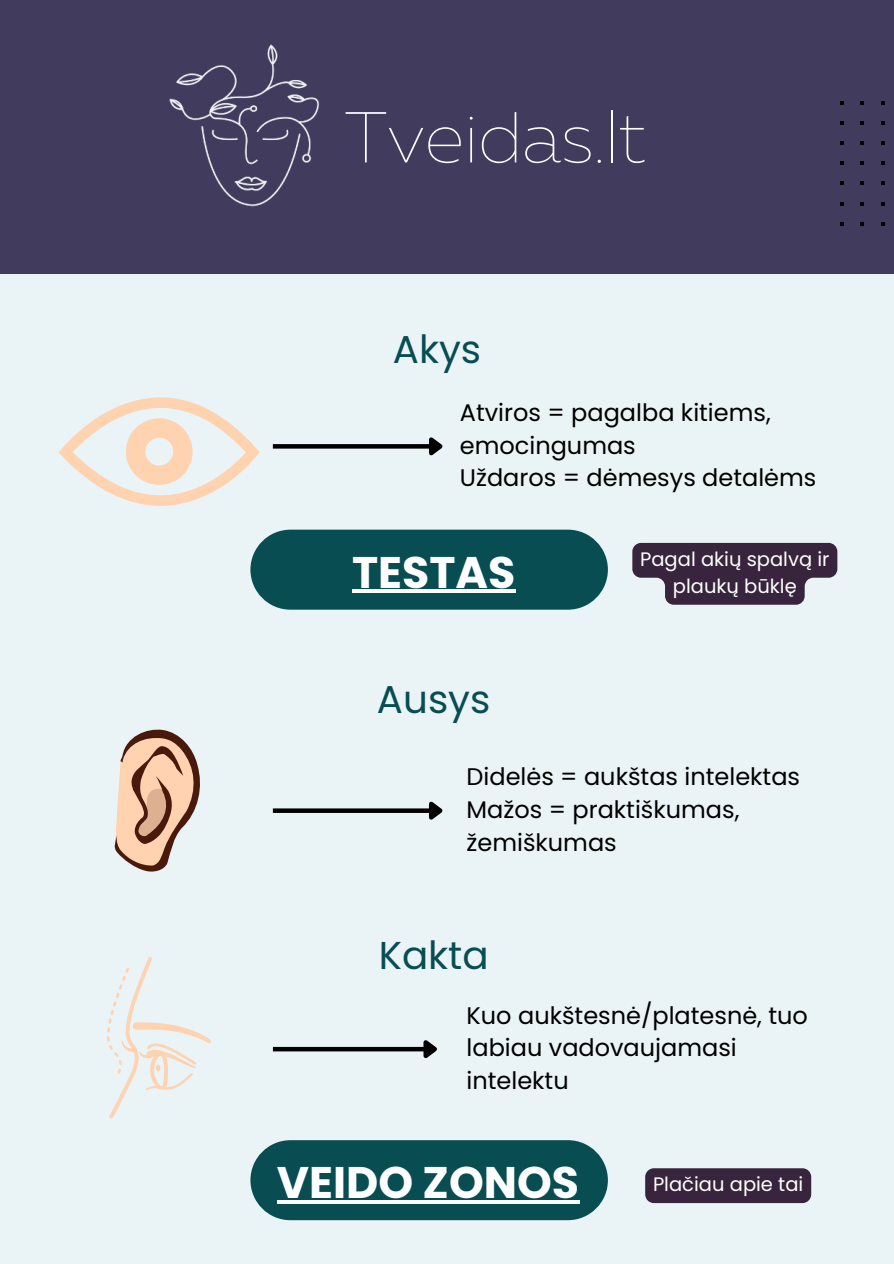
<style>
.page{position:relative;width:894px;height:1264px;background:#fff}
.page>*{position:absolute;margin:0;border:0;box-sizing:border-box;transform-origin:0 0}
.t1{font:100 71.85px "Muller";color:#fff}
.t2{font:700 44.25px "Poppins";color:#fff}
.t3{font:38.85px "Poppins";color:#074d52}
.t4{font:24px/32.7px "Poppins";color:#000}
.t5{font:19.5px/27px "Poppins";color:#fff;text-align:center}
</style>
<div class="page">
<div style="left:0;top:0;width:893px;height:1263px;background:#eaf3f6"></div>
<div style="left:0;top:0;width:893px;height:274px;background:#413c5e"></div>
<img style="left:169px;top:44px;width:150px;height:163px">
<div style="left:273px;top:1046px;width:151px;height:5px;background:#000"></div>
<svg style="left:419px;top:1040px;width:18px;height:19px"></svg>
<svg style="left:114px;top:729px;width:86px;height:143px"></svg>
<div style="left:250px;top:529px;width:357px;height:80px;background:#074d52;border-radius:40px"></div>
<div style="left:250px;top:1140px;width:357px;height:79px;background:#074d52;border-radius:40px"></div>
<svg style="left:107px;top:957px;width:104px;height:161px"></svg>
<svg style="left:59px;top:397px;width:200px;height:108px"></svg>
<hr style="left:352px;top:590px;width:163px;height:3px;background:#fff">
<svg style="left:632px;top:543px;width:205px;height:61px;background:#514157"></svg>
<svg style="left:277px;top:1200px;width:302px;height:3px"></svg>
<div style="left:645px;top:1168px;width:166px;height:34px;background:#38243d"></div>
<svg style="left:273px;top:444px;width:152px;height:4px"></svg>
<svg style="left:425px;top:437px;width:18px;height:19px"></svg>
<div style="left:273px;top:808px;width:157px;height:5px;background:#000"></div>
<svg style="left:425px;top:801px;width:18px;height:19px"></svg>
<h1 class="t1" style="left:344px;top:96px;width:302px">Tveidas.lt</h1>
<h3 class="t3" style="left:392px;top:327px;width:90px">Akys</h3>
<p class="t4" style="left:460px;top:396px;width:358px">Atviros = pagalba kitiems, emocingumas<br>Uždaros = dėmesys detalėms</p>
<h2 class="t2" style="left:352px;top:546px;width:165px">TESTAS</h2>
<p class="t5" style="left:640px;top:545px;width:191px">Pagal akių spalvą ir plaukų būklę</p>
<h3 class="t3" style="left:377px;top:676px;width:115px">Ausys</h3>
<p class="t4" style="left:466px;top:760px;width:335px">Didelės = aukštas intelektas<br>Mažos = praktiškumas, žemiškumas</p>
<h3 class="t3" style="left:378px;top:932px;width:111px">Kakta</h3>
<p class="t4" style="left:466px;top:999px;width:343px">Kuo aukštesnė/platesnė, tuo labiau vadovaujamasi intelektu</p>
<h2 class="t2" style="left:277px;top:1156px;width:303px">VEIDO ZONOS</h2>
<p class="t5" style="left:652px;top:1170px;width:152px">Plačiau apie tai</p>
</div>
